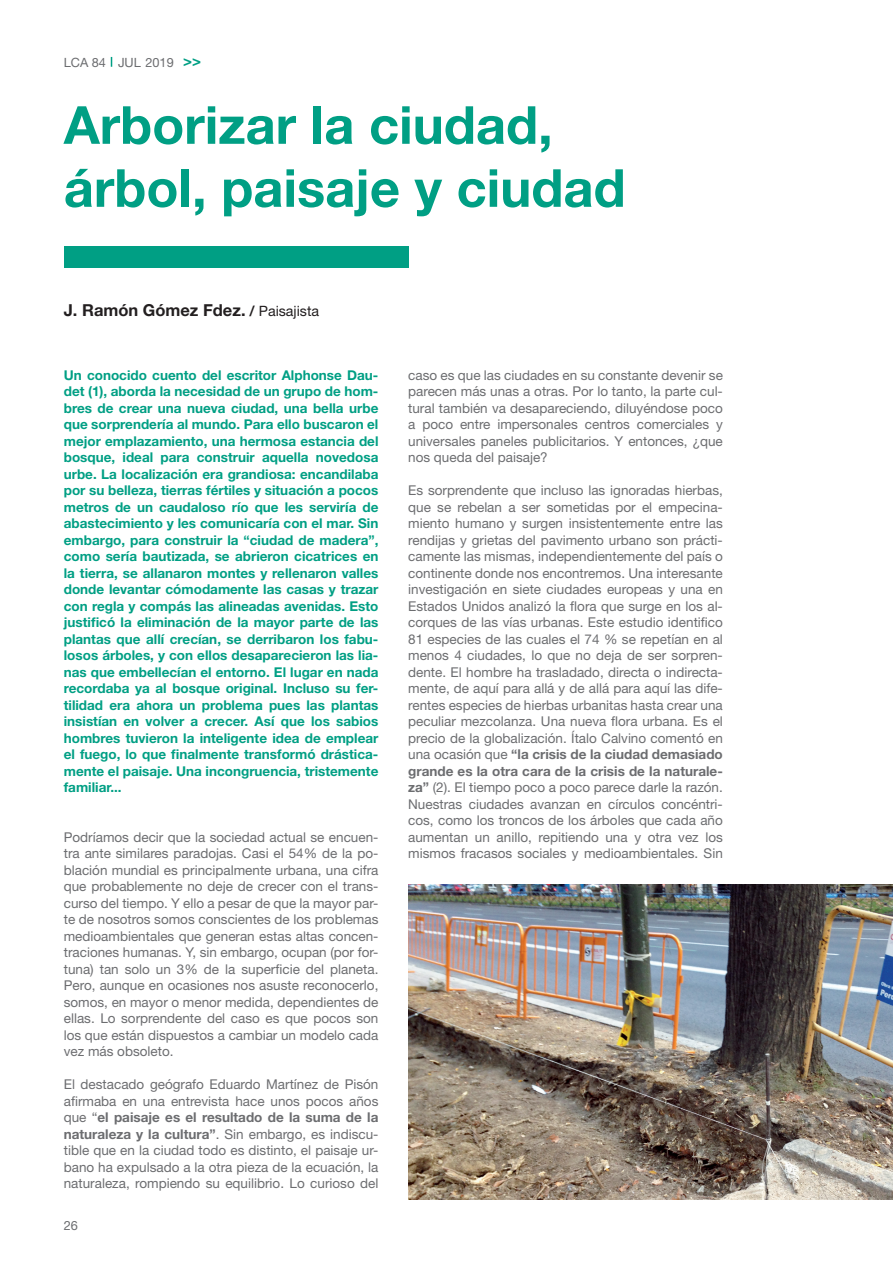
<style>
.page{position:relative;width:893px;height:1263px;background:#fff}
.page>*{position:absolute;margin:0;border:0;box-sizing:border-box;transform-origin:0 0}
.t1{font:700 52.5px "Helvetica Neue LT Std";color:#009f84}
.t2{font:700 16.5px "Helvetica Neue LT Std";color:#231f20}
.t3{font:13.5px/16.5px "Helvetica Neue LT Std";color:#6c6d70;text-align:justify}
.bold_verd{font:700 13.5px/16.5px "Helvetica Neue LT Std";color:#009f84;text-align:justify}
.t4{font:12.75px "Helvetica Neue LT Std";color:#6c6d70}
.s1{font-weight:700;font-size:15px;color:#009f84}
.s2{font-size:14.25px}
.s3{font-weight:400;font-size:14.25px}
.s4{font-weight:700}
</style>
<div class="page">
<div style="left:64px;top:246px;width:344px;height:22px;background:#009f84"></div>
<img style="left:408px;top:884px;width:485px;height:315px">
<p class="t4" style="left:64px;top:55px;width:139px">LCA 84 JUL 2019 <span class="s1">&gt;&gt;</span></p>
<p class="t1" style="left:64px;top:93px;width:490px">Arborizar la ciudad,</p>
<p class="t1" style="left:64px;top:156px;width:563px">árbol, paisaje y ciudad</p>
<p class="t2" style="left:64px;top:300px;width:257px">J. Ramón Gómez Fdez. <span class="s2">/</span> <span class="s3">Paisajista</span></p>
<p class="bold_verd" style="left:64px;top:366px;width:316px">Un conocido cuento del escritor Alphonse Dau&shy;det (1), aborda la necesidad de un grupo de hom&shy;bres de crear una nueva ciudad, una bella urbe que sorprendería al mundo. Para ello buscaron el mejor emplazamiento, una hermosa estancia del bosque, ideal para construir aquella novedosa urbe. La localización era grandiosa: encandilaba por su belleza, tierras fértiles y situación a pocos metros de un caudaloso río que les serviría de abastecimiento y les comunicaría con el mar. Sin embargo, para construir la “ciudad de madera”, como sería bautizada, se abrieron cicatrices en la tierra, se allanaron montes y rellenaron valles donde levantar cómodamente las casas y trazar con regla y compás las alineadas avenidas. Esto justificó la eliminación de la mayor parte de las plantas que allí crecían, se derribaron los fabu&shy;losos árboles, y con ellos desaparecieron las lia&shy;nas que embellecían el entorno. El lugar en nada recordaba ya al bosque original. Incluso su fer&shy;tilidad era ahora un problema pues las plantas insistían en volver a crecer. Así que los sabios hombres tuvieron la inteligente idea de emplear el fuego, lo que finalmente transformó drástica&shy;mente el paisaje. Una incongruencia, tristemente familiar...</p>
<p class="t3" style="left:64px;top:828px;width:316px">Podríamos decir que la sociedad actual se encuen&shy;tra ante similares paradojas. Casi el 54% de la po&shy;blación mundial es principalmente urbana, una cifra que probablemente no deje de crecer con el trans&shy;curso del tiempo. Y ello a pesar de que la mayor par&shy;te de nosotros somos conscientes de los problemas medioambientales que generan estas altas concen&shy;traciones humanas. Y, sin embargo, ocupan (por for&shy;tuna) tan solo un 3% de la superficie del planeta.<br>Pero, aunque en ocasiones nos asuste reconocerlo, somos, en mayor o menor medida, dependientes de ellas. Lo sorprendente del caso es que pocos son los que están dispuestos a cambiar un modelo cada vez más obsoleto.</p>
<p class="t3" style="left:64px;top:1076px;width:316px">El destacado geógrafo Eduardo Martínez de Pisón afirmaba en una entrevista hace unos pocos años que “<span class="s4">el paisaje es el resultado de la suma de la naturaleza y la cultura”</span>. Sin embargo, es indiscu&shy;tible que en la ciudad todo es distinto, el paisaje ur&shy;bano ha expulsado a la otra pieza de la ecuación, la naturaleza, rompiendo su equilibrio. Lo curioso del</p>
<p class="t4" style="left:64px;top:1217px;width:16px">26</p>
<p class="t3" style="left:408px;top:366px;width:316px">caso es que las ciudades en su constante devenir se parecen más unas a otras. Por lo tanto, la parte cul&shy;tural también va desapareciendo, diluyéndose poco a poco entre impersonales centros comerciales y universales paneles publicitarios. Y entonces, ¿que nos queda del paisaje?</p>
<p class="t3" style="left:408px;top:482px;width:316px">Es sorprendente que incluso las ignoradas hierbas, que se rebelan a ser sometidas por el empecina&shy;miento humano y surgen insistentemente entre las rendijas y grietas del pavimento urbano son prácti&shy;camente las mismas, independientemente del país o continente donde nos encontremos. Una interesante investigación en siete ciudades europeas y una en Estados Unidos analizó la flora que surge en los al&shy;corques de las vías urbanas. Este estudio identifico 81 especies de las cuales el 74 % se repetían en al menos 4 ciudades, lo que no deja de ser sorpren&shy;dente. El hombre ha trasladado, directa o indirecta&shy;mente, de aquí para allá y de allá para aquí las dife&shy;rentes especies de hierbas urbanitas hasta crear una peculiar mezcolanza. Una nueva flora urbana. Es el precio de la globalización. Ítalo Calvino comentó en una ocasión que <span class="s4">“la crisis de la ciudad demasiado grande es la otra cara de la crisis de la naturale&shy;za”</span> (2). El tiempo poco a poco parece darle la razón.</p>
<p class="t3" style="left:408px;top:795px;width:316px">Nuestras ciudades avanzan en círculos concéntri&shy;cos, como los troncos de los árboles que cada año aumentan un anillo, repitiendo una y otra vez los mismos fracasos sociales y medioambientales. Sin</p>
</div>
